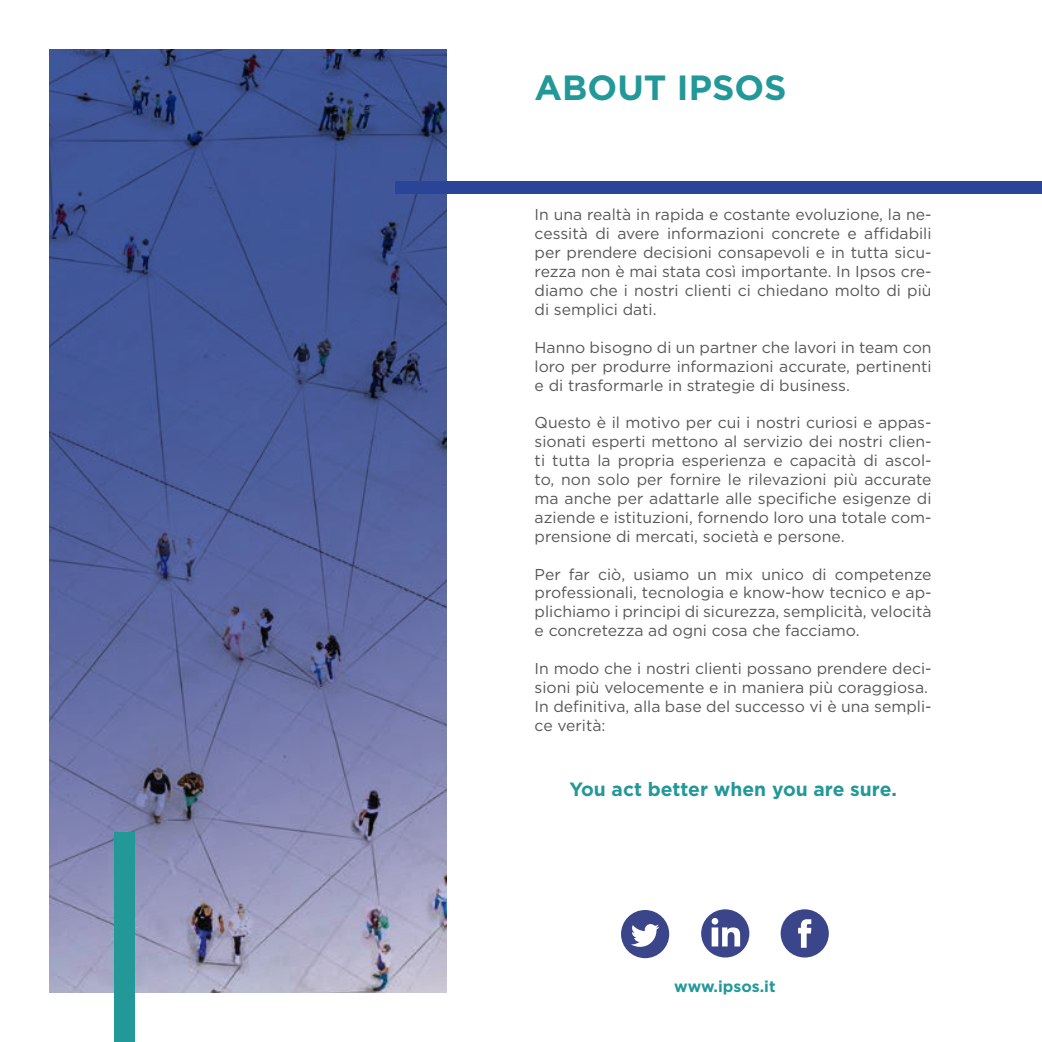
<style>
.page{position:relative;width:1042px;height:1042px;background:#fff}
.page>*{position:absolute;margin:0;border:0;box-sizing:border-box;transform-origin:0 0}
.t1{font:700 35px "Gotham";color:#239899}
.t2{font:700 19.25px "Gotham";color:#239899}
.t3{font:15.75px/18.9px "Gotham";color:#575756;text-align:justify}
.t4{font:700 15.75px "Gotham";color:#239899}
</style>
<div class="page">
<svg style="left:50px;top:50px;width:396px;height:942px;background:#5d699f"></svg>
<svg style="left:621px;top:910px;width:48px;height:48px"></svg>
<svg style="left:701px;top:909px;width:48px;height:48px"></svg>
<svg style="left:780px;top:909px;width:49px;height:48px"></svg>
<div style="left:114px;top:832px;width:20px;height:210px;background:#239899"></div>
<div style="left:395px;top:181px;width:647px;height:13px;background:#2a4597"></div>
<h1 class="t1" style="left:535px;top:67px;width:253px">ABOUT IPSOS</h1>
<p class="t3" style="left:535px;top:205px;width:398px">In una realtà in rapida e costante evoluzione, la ne&shy;cessità di avere informazioni concrete e affidabili per prendere decisioni consapevoli e in tutta sicu&shy;rezza non è mai stata così importante. In Ipsos cre&shy;diamo che i nostri clienti ci chiedano molto di più di semplici dati.</p>
<p class="t3" style="left:535px;top:337px;width:398px">Hanno bisogno di un partner che lavori in team con loro per produrre informazioni accurate, pertinenti e di trasformarle in strategie di business.</p>
<p class="t3" style="left:535px;top:413px;width:398px">Questo è il motivo per cui i nostri curiosi e appas&shy;sionati esperti mettono al servizio dei nostri clien&shy;ti tutta la propria esperienza e capacità di ascol&shy;to, non solo per fornire le rilevazioni più accurate ma anche per adattarle alle specifiche esigenze di aziende e istituzioni, fornendo loro una totale com&shy;prensione di mercati, società e persone.</p>
<p class="t3" style="left:535px;top:564px;width:398px">Per far ciò, usiamo un mix unico di competenze professionali, tecnologia e know-how tecnico e ap&shy;plichiamo i principi di sicurezza, semplicità, velocità e concretezza ad ogni cosa che facciamo.</p>
<p class="t3" style="left:535px;top:659px;width:398px;text-align:left">In modo che i nostri clienti possano prendere deci&shy;sioni più velocemente e in maniera più coraggiosa.<br>In definitiva, alla base del successo vi è una sempli&shy;ce verità:</p>
<p class="t2" style="left:569px;top:778px;width:329px">You act better when you are sure.</p>
<p class="t4" style="left:674px;top:977px;width:103px">www.ipsos.it</p>
</div>
